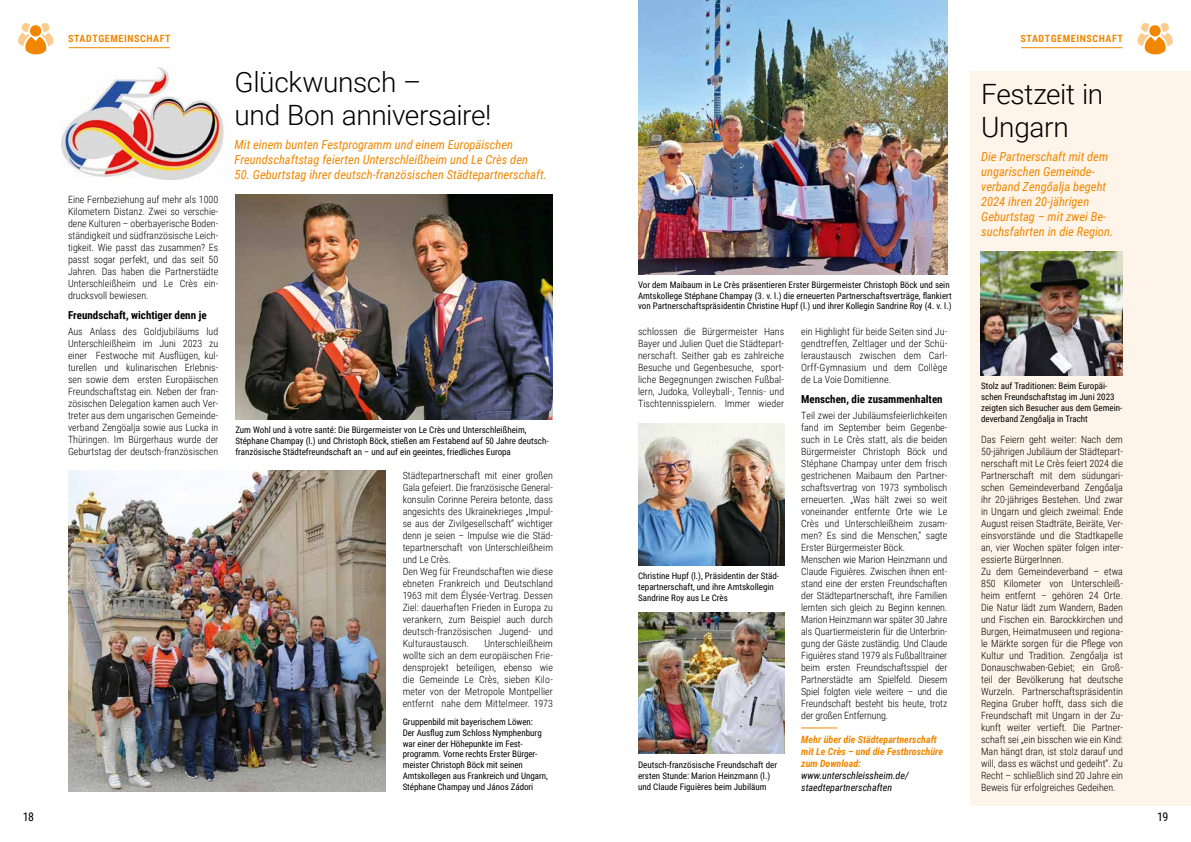
<style>
.page{position:relative;width:1191px;height:842px;background:#fff}
.page>*{position:absolute;margin:0;border:0;box-sizing:border-box;transform-origin:0 0}
.t1{font:300 28px/33.6px "Roboto";letter-spacing:-.015em;color:#000}
.t2{font:italic 12.5px/15px "Roboto Condensed";color:#f18700}
.t3{font:12px "Roboto Condensed";color:#000}
.t4{font:700 11px "Roboto Condensed";color:#000}
.t5{font:300 10px/12px "Roboto Condensed";color:#000;text-align:justify}
.t6{font:italic 700 10px/12px "Roboto Condensed";color:#f18700}
.t7{font:italic 10px/12px "Roboto Condensed";color:#000}
.t8{font:700 10px "Roboto Condensed";letter-spacing:.06em;color:#f18700}
.t9{font:9px/10.8px "Roboto Condensed";color:#000}
</style>
<div class="page">
<svg style="left:1137px;top:23px;width:35px;height:32px"></svg>
<svg style="left:18px;top:23px;width:35px;height:32px"></svg>
<hr style="left:69px;top:47px;width:101px;height:1px;background:#f18700">
<hr style="left:1021px;top:47px;width:101px;height:1px;background:#f18700">
<hr style="left:801px;top:727px;width:36px;height:1px;background:#f18700">
<div style="left:970px;top:71px;width:221px;height:734px;background:#fef4e9"></div>
<img style="left:62px;top:67px;width:162px;height:113px">
<img style="left:980px;top:251px;width:143px;height:125px">
<img style="left:235px;top:195px;width:318px;height:225px">
<img style="left:638px;top:0;width:309px;height:274px">
<img style="left:68px;top:470px;width:318px;height:321px">
<img style="left:638px;top:612px;width:146px;height:142px">
<img style="left:638px;top:424px;width:146px;height:141px">
<p class="t8" style="left:68px;top:31px;width:104px">STADTGEMEINSCHAFT</p>
<p class="t8" style="left:1020px;top:31px;width:104px">STADTGEMEINSCHAFT</p>
<p class="t5" style="left:68px;top:193px;width:152px">Eine Fernbeziehung auf mehr als 1000<br>Kilometern Distanz. Zwei so verschie&shy;dene Kulturen – oberbayerische Boden&shy;ständigkeit und südfranzösische Leich&shy;tigkeit. Wie passt das zusammen? Es passt sogar perfekt, und das seit 50<br>Jahren. Das haben die Partnerstädte Unterschleißheim und Le Crès ein&shy;drucksvoll bewiesen.</p>
<p class="t4" style="left:68px;top:307px;width:140px">Freundschaft, wichtiger denn je</p>
<p class="t5" style="left:68px;top:325px;width:152px">Aus Anlass des Goldjubiläums lud Unterschleißheim im Juni 2023 zu einer Festwoche mit Ausflügen, kul&shy;turellen und kulinarischen Erlebnis&shy;sen sowie dem ersten Europäischen Freundschaftstag ein. Neben der fran&shy;zösischen Delegation kamen auch Ver&shy;treter aus dem ungarischen Gemeinde&shy;verband Zengöalja sowie aus Lucka in Thüringen. Im Bürgerhaus wurde der Geburtstag der deutsch-französischen</p>
<h1 class="t1" style="left:235px;top:64px;width:258px">Glückwunsch –<br>und Bon anniversaire!</h1>
<p class="t2" style="left:235px;top:136px;width:295px">Mit einem bunten Festprogramm und einem Europäischen<br>Freundschaftstag feierten Unterschleißheim und Le Crès den</p>
<p class="t2" style="left:235px;top:166px;width:314px">50. Geburtstag ihrer deutsch-französischen Städtepartnerschaft.</p>
<p class="t9" style="left:235px;top:424px;width:315px">Zum Wohl und à votre santé: Die Bürgermeister von Le Crès und Unterschleißheim,<br>Stéphane Champay (l.) und Christoph Böck, stießen am Festabend auf 50 Jahre deutsch&shy;französische Städtefreundschaft an – und auf ein geeintes, friedliches Europa</p>
<p class="t5" style="left:403px;top:469px;width:152px;text-align:left">Städtepartnerschaft mit einer großen Gala gefeiert. Die französische General&shy;konsulin Corinne Pereira betonte, dass angesichts des Ukrainekrieges „Impul&shy;se aus der Zivilgesellschaft“ wichtiger denn je seien – Impulse wie die Städ&shy;tepartnerschaft von Unterschleißheim und Le Crès.<br>Den Weg für Freundschaften wie diese ebneten Frankreich und Deutschland 1963 mit dem Élysée-Vertrag. Dessen Ziel: dauerhaften Frieden in Europa zu verankern, zum Beispiel auch durch deutsch-französischen Jugend- und Kulturaustausch.</p>
<p class="t5" style="left:403px;top:637px;width:152px;text-indent:82px">Unterschleißheim wollte sich an dem europäischen Frie&shy;densprojekt beteiligen, ebenso wie die Gemeinde Le Crès, sieben Kilo&shy;meter von der Metropole Montpellier entfernt nahe dem Mittelmeer. 1973</p>
<p class="t9" style="left:403px;top:716px;width:147px">Gruppenbild mit bayerischem Löwen:<br>Der Ausflug zum Schloss Nymphenburg war einer der Höhepunkte im Fest&shy;programm. Vorne rechts Erster Bürger&shy;meister Christoph Böck mit seinen Amtskollegen aus Frankreich und Ungarn, Stéphane Champay und János Zádori</p>
<p class="t9" style="left:638px;top:279px;width:315px">Vor dem Maibaum in Le Crès präsentieren Erster Bürgermeister Christoph Böck und sein<br>Amtskollege Stéphane Champay (3. v. l.) die erneuerten Partnerschaftsverträge, flankiert von Partnerschaftspräsidentin Christine Hupf (l.) und ihrer Kollegin Sandrine Roy (4. v. l.)</p>
<p class="t5" style="left:638px;top:325px;width:148px">schlossen die Bürgermeister Hans Bayer und Julien Quet die Städtepart&shy;nerschaft. Seither gab es zahlreiche Besuche und Gegenbesuche, sport&shy;liche Begegnungen zwischen Fußbal&shy;lern, Judoka, Volleyball-, Tennis- und Tischtennisspielern. Immer wieder</p>
<p class="t5" style="left:801px;top:325px;width:148px">ein Highlight für beide Seiten sind Ju&shy;gendtreffen, Zeltlager und der Schü&shy;leraustausch zwischen dem Carl-Orff-Gymnasium und dem Collège de La Voie Domitienne.</p>
<p class="t4" style="left:801px;top:391px;width:143px">Menschen, die zusammenhalten</p>
<p class="t5" style="left:801px;top:409px;width:148px;text-align:left">Teil zwei der Jubiläumsfeierlichkeiten fand im September beim Gegenbe&shy;such in Le Crès statt, als die beiden Bürgermeister Christoph Böck und Stéphane Champay unter dem frisch gestrichenen Maibaum den Partner&shy;schaftsvertrag von 1973 symbolisch erneuerten. „Was hält zwei so weit voneinander entfernte Orte wie Le Crès und Unterschleißheim zusam&shy;men? Es sind die Menschen,“ sagte Erster Bürgermeister Böck.<br>Menschen wie Marion Heinzmann und Claude Figuières. Zwischen ihnen ent&shy;stand eine der ersten Freundschaften der Städtepartnerschaft, ihre Familien lernten sich gleich zu Beginn kennen.<br>Marion Heinzmann war später 30 Jahre als Quartiermeisterin für die Unterbrin&shy;gung der Gäste zuständig. Und Claude Figuières stand 1979 als Fußballtrainer beim ersten Freundschaftsspiel der Partnerstädte am Spielfeld. Diesem Spiel folgten viele weitere – und die Freundschaft besteht bis heute, trotz der großen Entfernung.</p>
<p class="t6" style="left:801px;top:733px;width:143px">Mehr über die Städtepartnerschaft mit Le Crès – und die Festbroschüre zum Download:</p>
<p class="t7" style="left:801px;top:769px;width:109px">www.unterschleissheim.de/ staedtepartnerschaften</p>
<p class="t9" style="left:638px;top:570px;width:143px">Christine Hupf (l.), Präsidentin der Städ&shy;tepartnerschaft, und ihre Amtskollegin<br>Sandrine Roy aus Le Crès</p>
<p class="t9" style="left:638px;top:759px;width:140px">Deutsch-französische Freundschaft der ersten Stunde: Marion Heinzmann (l.) und Claude Figuières beim Jubiläum</p>
<h1 class="t1" style="left:981px;top:76px;width:124px">Festzeit in<br>Ungarn</h1>
<p class="t2" style="left:981px;top:148px;width:134px">Die Partnerschaft mit dem ungarischen Gemeinde&shy;verband Zengőalja begeht<br>2024 ihren 20-jährigen<br>Geburtstag – mit zwei Be&shy;suchsfahrten in die Region.</p>
<p class="t9" style="left:981px;top:380px;width:143px">Stolz auf Traditionen: Beim Europäi&shy;schen Freundschaftstag im Juni 2023 zeigten sich Besucher aus dem Gemein&shy;deverband Zengőalja in Tracht</p>
<p class="t5" style="left:981px;top:433px;width:143px;text-align:left">Das Feiern geht weiter: Nach dem 50-jährigen Jubiläum der Städtepart&shy;nerschaft mit Le Crès feiert 2024 die Partnerschaft mit dem südungari&shy;schen Gemeindeverband Zengőalja ihr 20-jähriges Bestehen. Und zwar in Ungarn und gleich zweimal: Ende August reisen Stadträte, Beiräte, Ver&shy;einsvorstände und die Stadtkapelle an, vier Wochen später folgen inter&shy;essierte BürgerInnen.<br>Zu dem Gemeindeverband – etwa 850 Kilometer von Unterschleiß&shy;heim entfernt – gehören 24 Orte.<br>Die Natur lädt zum Wandern, Baden und Fischen ein. Barockkirchen und Burgen, Heimatmuseen und regiona&shy;le Märkte sorgen für die Pflege von Kultur und Tradition. Zengőalja ist Donauschwaben-Gebiet; ein Groß&shy;teil der Bevölkerung hat deutsche Wurzeln. Partnerschaftspräsidentin Regina Gruber hofft, dass sich die Freundschaft mit Ungarn in der Zu&shy;kunft weiter vertieft. Die Partner&shy;schaft sei „ein bisschen wie ein Kind:<br>Man hängt dran, ist stolz darauf und will, dass es wächst und gedeiht“. Zu Recht – schließlich sind 20 Jahre ein Beweis für erfolgreiches Gedeihen.</p>
<p class="t3" style="left:23px;top:808px;width:13px">18</p>
<p class="t3" style="left:1157px;top:808px;width:13px">19</p>
</div>
